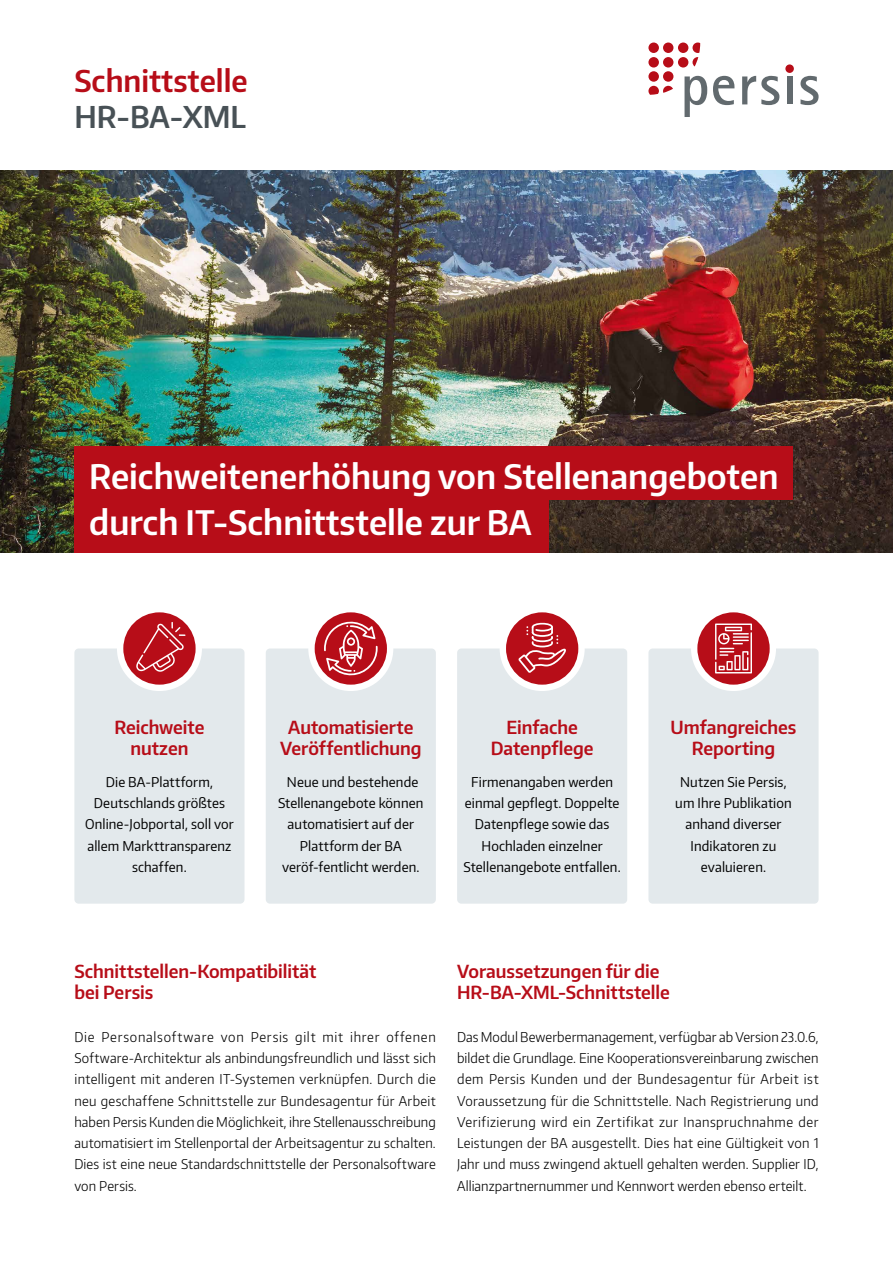
<style>
.page{position:relative;width:893px;height:1263px;background:#fff}
.page>*{position:absolute;margin:0;border:0;box-sizing:border-box;transform-origin:0 0}
.t1{font:700 33.75px/46px "Encode CP Semi";color:#fff}
.t2{font:700 30px "Encode CP Semi";color:#b70d18}
.t3{font:700 30px "Encode CP Semi";color:#485156}
.t4{font:700 18px/21.3px "Encode CP Semi";color:#b70d18;text-align:center}
.t5{font:13.5px/21.3px "Encode CP Light";letter-spacing:.005em;color:#000;text-align:justify}
.t6{font:13.5px/21.3px "Encode CP Regular";letter-spacing:.01em;color:#000;text-align:center}
</style>
<div class="page">
<img style="left:0;top:170px;width:893px;height:383px">
<div style="left:266px;top:648px;width:170px;height:256px;background:#e3e9ec;border-radius:4px"></div>
<div style="left:74px;top:648px;width:170px;height:256px;background:#e3e9ec;border-radius:4px"></div>
<div style="left:457px;top:648px;width:170px;height:256px;background:#e3e9ec;border-radius:4px"></div>
<div style="left:648px;top:648px;width:171px;height:256px;background:#e3e9ec;border-radius:4px"></div>
<div style="left:308px;top:606px;width:85px;height:85px;background:#fff;border-radius:50%"></div>
<div style="left:500px;top:606px;width:85px;height:85px;background:#fff;border-radius:50%"></div>
<div style="left:691px;top:606px;width:85px;height:85px;background:#fff;border-radius:50%"></div>
<div style="left:117px;top:606px;width:85px;height:85px;background:#fff;border-radius:50%"></div>
<div style="left:785px;top:64px;width:9px;height:9px;background:#b70d18;border-radius:50%"></div>
<svg style="left:684px;top:76px;width:23px;height:41px"></svg>
<svg style="left:713px;top:76px;width:21px;height:29px"></svg>
<svg style="left:742px;top:76px;width:37px;height:29px"></svg>
<div style="left:787px;top:76px;width:5px;height:28px;background:#626a6e"></div>
<svg style="left:800px;top:76px;width:19px;height:29px"></svg>
<div style="left:648px;top:43px;width:11px;height:10px;background:#b70d18;border-radius:50%"></div>
<div style="left:648px;top:57px;width:11px;height:11px;background:#b70d18;border-radius:50%"></div>
<div style="left:663px;top:43px;width:10px;height:10px;background:#b70d18;border-radius:50%"></div>
<div style="left:663px;top:57px;width:10px;height:11px;background:#b70d18;border-radius:50%"></div>
<div style="left:678px;top:43px;width:10px;height:10px;background:#b70d18;border-radius:50%"></div>
<div style="left:678px;top:57px;width:10px;height:11px;background:#b70d18;border-radius:50%"></div>
<div style="left:648px;top:71px;width:11px;height:11px;background:#b70d18;border-radius:50%"></div>
<div style="left:663px;top:71px;width:10px;height:11px;background:#b70d18;border-radius:50%"></div>
<svg style="left:692px;top:43px;width:8px;height:24px"></svg>
<svg style="left:648px;top:86px;width:25px;height:9px"></svg>
<div style="left:74px;top:446px;width:719px;height:54px;background:#b70d18"></div>
<div style="left:74px;top:500px;width:475px;height:53px;background:#b70d18"></div>
<div style="left:123px;top:612px;width:73px;height:73px;background:#b70d18;border-radius:50%"></div>
<svg style="left:136px;top:622px;width:49px;height:50px"></svg>
<div style="left:315px;top:612px;width:72px;height:73px;background:#b70d18;border-radius:50%"></div>
<svg style="left:324px;top:619px;width:54px;height:59px"></svg>
<div style="left:506px;top:612px;width:72px;height:73px;background:#b70d18;border-radius:50%"></div>
<svg style="left:518px;top:621px;width:48px;height:52px"></svg>
<div style="left:697px;top:612px;width:73px;height:73px;background:#b70d18;border-radius:50%"></div>
<svg style="left:715px;top:623px;width:37px;height:51px"></svg>
<h2 class="t2" style="left:74px;top:61px;width:175px">Schnittstelle</h2>
<h2 class="t3" style="left:74px;top:97px;width:173px">HR-BA-XML</h2>
<h1 class="t1" style="left:89px;top:452px;width:691px">Reichweitenerhöhung von Stellenangeboten durch IT-Schnittstelle zur BA</h1>
<h3 class="t4" style="left:115px;top:716px;width:91px">Reichweite nutzen</h3>
<p class="t6" style="left:85px;top:770px;width:150px">Die BA-Plattform,<br>Deutschlands größtes<br>Online-Jobportal, soll vor allem Markttransparenz schaffen.</p>
<h3 class="t4" style="left:280px;top:716px;width:143px">Automatisierte<br>Veröffentlichung</h3>
<p class="t6" style="left:278px;top:770px;width:147px">Neue und bestehende<br>Stellenangebote können automatisiert auf der<br>Plattform der BA veröf-fentlicht werden.</p>
<h3 class="t4" style="left:491px;top:716px;width:104px">Einfache<br>Datenpflege</h3>
<p class="t6" style="left:464px;top:770px;width:159px">Firmenangaben werden einmal gepflegt. Doppelte<br>Datenpflege sowie das<br>Hochladen einzelner<br>Stellenangebote entfallen.</p>
<h3 class="t4" style="left:670px;top:716px;width:127px">Umfangreiches<br>Reporting</h3>
<p class="t6" style="left:675px;top:770px;width:118px">Nutzen Sie Persis, um Ihre Publikation anhand diverser<br>Indikatoren zu evaluieren.</p>
<h3 class="t4" style="left:74px;top:960px;width:244px;text-align:left">Schnittstellen-Kompatibilität bei Persis</h3>
<p class="t5" style="left:74px;top:1026px;width:363px">Die Personalsoftware von Persis gilt mit ihrer offenen Software-Architektur als anbindungsfreundlich und lässt sich intelligent mit anderen IT-Systemen verknüpfen. Durch die neu geschaffene Schnittstelle zur Bundesagentur für Arbeit haben Persis Kunden die Möglichkeit, ihre Stellenausschreibung automatisiert im Stellenportal der Arbeitsagentur zu schalten.<br>Dies ist eine neue Standardschnittstelle der Personalsoftware von Persis.</p>
<h3 class="t4" style="left:457px;top:960px;width:214px;text-align:left">Voraussetzungen für die<br>HR-BA-XML-Schnittstelle</h3>
<p class="t5" style="left:457px;top:1026px;width:363px">Das Modul Bewerbermanagement, verfügbar ab Version 23.0.6, bildet die Grundlage. Eine Kooperationsvereinbarung zwischen dem Persis Kunden und der Bundesagentur für Arbeit ist Voraussetzung für die Schnittstelle. Nach Registrierung und Verifizierung wird ein Zertifikat zur Inanspruchnahme der Leistungen der BA ausgestellt. Dies hat eine Gültigkeit von 1<br>Jahr und muss zwingend aktuell gehalten werden. Supplier ID, Allianzpartnernummer und Kennwort werden ebenso erteilt.</p>
</div>
